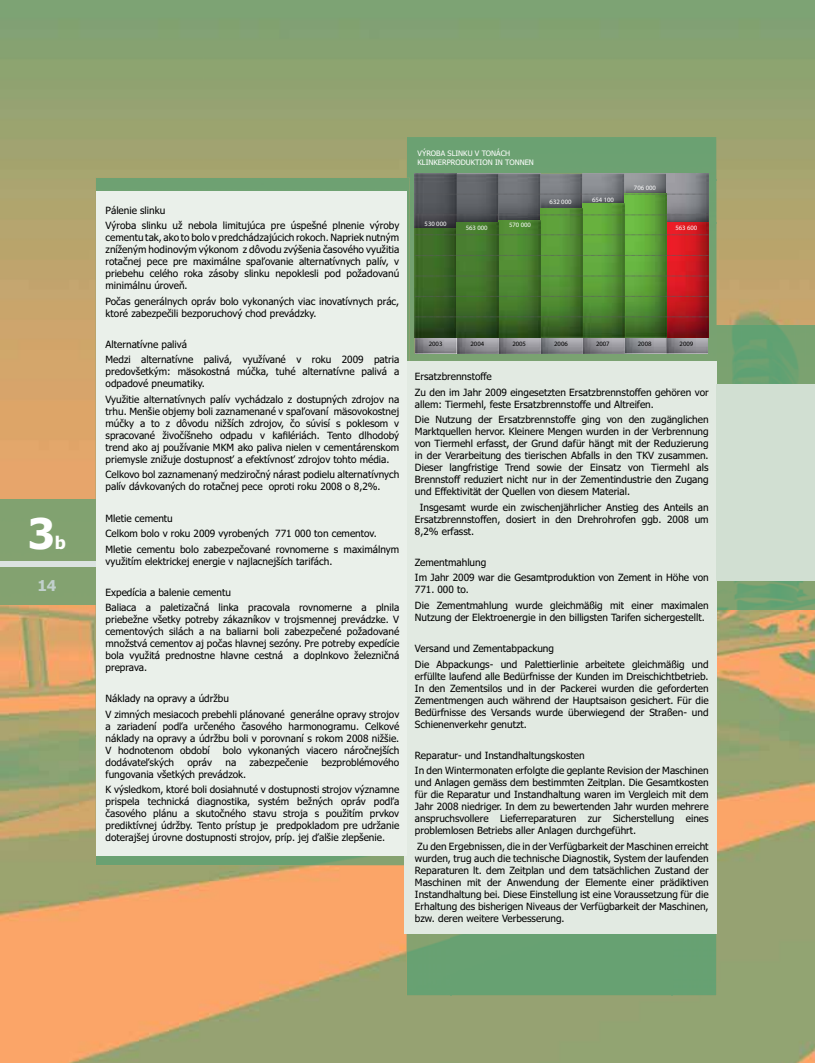
<style>
.page{position:relative;width:815px;height:1063px;background:#fff}
.page>*{position:absolute;margin:0;border:0;box-sizing:border-box;transform-origin:0 0}
.t1{font:700 42.5px "Tahoma";color:#fff}
.t2{font:700 17.5px "Tahoma";color:#fff}
.t3{font:700 15px "Tahoma";color:#c1d0cc}
.t4{font:10px/12px "Tahoma";color:#000}
.t5{font:7.5px/9px "Tahoma";color:#fff}
.t6{font:6.62px "Myriad Pro";color:#fff}
.t7{font:6.62px "Myriad Pro";color:#000}
</style>
<div class="page">
<img style="left:0;top:0;width:815px;height:1063px">
<div style="left:407px;top:137px;width:310px;height:43px;background:#6ca172"></div>
<img style="left:407px;top:180px;width:43px;height:816px">
<img style="left:708px;top:180px;width:9px;height:43px">
<img style="left:673px;top:223px;width:44px;height:773px">
<img style="left:450px;top:354px;width:223px;height:642px">
<img style="left:96px;top:178px;width:314px;height:687px">
<div style="left:0;top:500px;width:96px;height:104px;background:#82a270"></div>
<img style="left:717px;top:325px;width:98px;height:284px">
<div style="left:405px;top:361px;width:312px;height:573px;background:#e2eae2"></div>
<div style="left:0;top:561px;width:97px;height:6px;background:#dbe3e0"></div>
<div style="left:96px;top:191px;width:311px;height:665px;background:#eaf0ea"></div>
<div style="left:717px;top:384px;width:98px;height:197px;background:#d1dfd2"></div>
<img style="left:415px;top:195px;width:209px;height:34px">
<svg style="left:666px;top:195px;width:42px;height:27px"></svg>
<img style="left:666px;top:338px;width:42px;height:16px">
<svg style="left:624px;top:338px;width:42px;height:16px"></svg>
<svg style="left:582px;top:338px;width:42px;height:16px"></svg>
<svg style="left:540px;top:338px;width:42px;height:16px"></svg>
<svg style="left:499px;top:338px;width:41px;height:16px"></svg>
<svg style="left:457px;top:338px;width:42px;height:16px"></svg>
<img style="left:415px;top:338px;width:42px;height:16px">
<hr style="left:415px;top:337px;width:293px;height:1px;background:#000">
<svg style="left:415px;top:229px;width:42px;height:108px;background:#355d22"></svg>
<svg style="left:666px;top:222px;width:42px;height:115px;background:#bb181e"></svg>
<svg style="left:625px;top:195px;width:41px;height:142px;background:#579837"></svg>
<svg style="left:582px;top:204px;width:42px;height:133px;background:#539134"></svg>
<svg style="left:540px;top:208px;width:42px;height:129px;background:#4d8531"></svg>
<svg style="left:499px;top:221px;width:41px;height:116px;background:#45792c"></svg>
<svg style="left:457px;top:222px;width:42px;height:28px"></svg>
<img style="left:457px;top:250px;width:42px;height:87px">
<svg style="left:415px;top:337px;width:210px;height:1px"></svg>
<img style="left:624px;top:195px;width:1px;height:142px">
<svg style="left:415px;top:317px;width:294px;height:1px"></svg>
<svg style="left:415px;top:276px;width:294px;height:1px"></svg>
<svg style="left:415px;top:296px;width:294px;height:1px"></svg>
<svg style="left:415px;top:235px;width:294px;height:1px"></svg>
<svg style="left:415px;top:174px;width:294px;height:21px;background:#73767a"></svg>
<svg style="left:415px;top:255px;width:294px;height:1px"></svg>
<svg style="left:415px;top:215px;width:294px;height:1px"></svg>
<h1 class="t1" style="left:28px;top:516px;width:29px">3</h1>
<h2 class="t2" style="left:55px;top:535px;width:13px">b</h2>
<h3 class="t3" style="left:37px;top:580px;width:21px">14</h3>
<p class="t4" style="left:106px;top:203px;width:295px;line-height:15.5px">Pálenie slinku<br>Výroba slinku už nebola limitujúca pre úspešné plnenie výroby</p>
<p class="t4" style="left:106px;top:232px;width:295px;text-align:justify">cementu tak, ako to bolo v predchádzajúcich rokoch. Napriek nutným zníženým hodinovým výkonom z dôvodu zvýšenia časového využitia rotačnej pece pre maximálne spaľovanie alternatívnych palív, v priebehu celého roka zásoby slinku nepoklesli pod požadovanú minimálnu úroveň.</p>
<p class="t4" style="left:106px;top:296px;width:295px">Počas generálnych opráv bolo vykonaných viac inovatívnych prác, ktoré zabezpečili bezporuchový chod prevádzky.</p>
<p class="t4" style="left:106px;top:337px;width:295px;line-height:15.5px">Alternatívne palivá<br>Medzi alternatívne palivá, využívané v roku 2009 patria</p>
<p class="t4" style="left:106px;top:367px;width:295px">predovšetkým: mäsokostná múčka, tuhé alternatívne palivá a odpadové pneumatiky.</p>
<p class="t4" style="left:106px;top:394px;width:295px;text-align:justify">Využitie alternatívnych palív vychádzalo z dostupných zdrojov na trhu. Menšie objemy boli zaznamenané v spaľovaní mäsovokostnej múčky a to z dôvodu nižších zdrojov, čo súvisí s poklesom v spracované živočíšneho odpadu v kafilériách. Tento dlhodobý trend ako aj používanie MKM ako paliva nielen v cementárenskom priemysle znižuje dostupnosť a efektívnosť zdrojov tohto média.</p>
<p class="t4" style="left:106px;top:470px;width:295px">Celkovo bol zaznamenaný medziročný nárast podielu alternatívnych palív dávkovaných do rotačnej pece oproti roku 2008 o 8,2%.</p>
<p class="t4" style="left:106px;top:511px;width:295px;line-height:15.5px">Mletie cementu<br>Celkom bolo v roku 2009 vyrobených 771 000 ton cementov.<br>Mletie cementu bolo zabezpečované rovnomerne s maximálnym</p>
<p class="t4" style="left:106px;top:556px;width:228px">využitím elektrickej energie v najlacnejších tarifách.</p>
<p class="t4" style="left:106px;top:585px;width:295px;line-height:15.5px">Expedícia a balenie cementu<br>Baliaca a paletizačná linka pracovala rovnomerne a plnila</p>
<p class="t4" style="left:106px;top:614px;width:295px;text-align:justify">priebežne všetky potreby zákazníkov v trojsmennej prevádzke. V cementových silách a na baliarni boli zabezpečené požadované množstvá cementov aj počas hlavnej sezóny. Pre potreby expedície bola využitá prednostne hlavne cestná a doplnkovo železničná preprava.</p>
<p class="t4" style="left:106px;top:692px;width:295px;line-height:15.5px">Náklady na opravy a údržbu<br>V zimných mesiacoch prebehli plánované generálne opravy strojov</p>
<p class="t4" style="left:106px;top:721px;width:295px;text-align:justify">a zariadení podľa určeného časového harmonogramu. Celkové náklady na opravy a údržbu boli v porovnaní s rokom 2008 nižšie.<br>V hodnotenom období</p>
<p class="t4" style="left:223px;top:745px;width:178px">bolo vykonaných viacero náročnejších</p>
<p class="t4" style="left:106px;top:757px;width:70px">dodávateľských</p>
<p class="t4" style="left:187px;top:757px;width:26px">opráv</p>
<p class="t4" style="left:225px;top:757px;width:12px">na</p>
<p class="t4" style="left:249px;top:757px;width:60px">zabezpečenie</p>
<p class="t4" style="left:321px;top:757px;width:79px">bezproblémového</p>
<p class="t4" style="left:106px;top:767px;width:295px;line-height:15.5px">fungovania všetkých prevádzok.<br>K výsledkom, ktoré boli dosiahnuté v dostupnosti strojov významne</p>
<p class="t4" style="left:106px;top:797px;width:295px;text-align:justify">prispela technická diagnostika, systém bežných opráv podľa časového plánu a skutočného stavu stroja s použitím prvkov prediktívnej údržby. Tento prístup je predpokladom pre udržanie doterajšej úrovne dostupnosti strojov, príp. jej ďalšie zlepšenie.</p>
<p class="t5" style="left:418px;top:149px;width:118px">VÝROBA SLINKU V TONÁCH<br>KLINKERPRODUKTION IN TONNEN</p>
<p class="t6" style="left:634px;top:184px;width:23px">706 000</p>
<p class="t6" style="left:550px;top:198px;width:23px">632 000</p>
<p class="t6" style="left:592px;top:196px;width:23px">654 100</p>
<p class="t6" style="left:425px;top:220px;width:23px">530 000</p>
<p class="t6" style="left:466px;top:224px;width:23px">563 000</p>
<p class="t6" style="left:509px;top:221px;width:23px">570 000</p>
<p class="t6" style="left:675px;top:223px;width:23px">563 600</p>
<p class="t7" style="left:429px;top:340px;width:15px">2003</p>
<p class="t7" style="left:471px;top:340px;width:15px">2004</p>
<p class="t7" style="left:512px;top:340px;width:15px">2005</p>
<p class="t7" style="left:554px;top:340px;width:15px">2006</p>
<p class="t7" style="left:596px;top:340px;width:15px">2007</p>
<p class="t7" style="left:638px;top:340px;width:15px">2008</p>
<p class="t7" style="left:680px;top:340px;width:15px">2009</p>
<p class="t4" style="left:415px;top:370px;width:295px;line-height:15.5px">Ersatzbrennstoffe<br>Zu den im Jahr 2009 eingesetzten Ersatzbrennstoffen gehören vor</p>
<p class="t4" style="left:415px;top:397px;width:295px;line-height:15.5px">allem: Tiermehl, feste Ersatzbrennstoffe und Altreifen.<br>Die Nutzung der Ersatzbrennstoffe ging von den zugänglichen</p>
<p class="t4" style="left:415px;top:426px;width:295px;text-align:justify">Marktquellen hervor. Kleinere Mengen wurden in der Verbrennung von Tiermehl erfasst, der Grund dafür hängt mit der Reduzierung in der Verarbeitung des tierischen Abfalls in den TKV zusammen.<br>Dieser langfristige Trend sowie der Einsatz von Tiermehl als Brennstoff reduziert nicht nur in der Zementindustrie den Zugang und Effektivität der Quellen von diesem Material.</p>
<p class="t4" style="left:415px;top:502px;width:295px;text-align:justify;text-indent:5px">Insgesamt wurde ein zwischenjährlicher Anstieg des Anteils an Ersatzbrennstoffen, dosiert in den Drehrohrofen ggb. 2008 um 8,2% erfasst.</p>
<p class="t4" style="left:415px;top:555px;width:295px;line-height:15.5px">Zementmahlung<br>Im Jahr 2009 war die Gesamtproduktion von Zement in Höhe von</p>
<p class="t4" style="left:415px;top:583px;width:295px;line-height:15.5px">771. 000 to.<br>Die Zementmahlung wurde gleichmäßig mit einer maximalen</p>
<p class="t4" style="left:415px;top:612px;width:291px">Nutzung der Elektroenergie in den billigsten Tarifen sichergestellt.</p>
<p class="t4" style="left:415px;top:642px;width:295px;line-height:15.5px">Versand und Zementabpackung<br>Die Abpackungs- und Palettierlinie arbeitete gleichmäßig und</p>
<p class="t4" style="left:415px;top:671px;width:295px;text-align:justify">erfüllte laufend alle Bedürfnisse der Kunden im Dreischichtbetrieb.<br>In den Zementsilos und in der Packerei wurden die geforderten Zementmengen auch während der Hauptsaison gesichert. Für die Bedürfnisse des Versands wurde überwiegend der Straßen- und Schienenverkehr genutzt.</p>
<p class="t4" style="left:415px;top:748px;width:295px;line-height:15.5px">Reparatur- und Instandhaltungskosten<br>In den Wintermonaten erfolgte die geplante Revision der Maschinen</p>
<p class="t4" style="left:415px;top:777px;width:295px;text-align:justify">und Anlagen gemäss dem bestimmten Zeitplan. Die Gesamtkosten für die Reparatur und Instandhaltung waren im Vergleich mit dem Jahr 2008 niedriger. In dem zu bewertenden Jahr wurden mehrere anspruchsvollere Lieferreparaturen zur Sicherstellung eines problemlosen Betriebs aller Anlagen durchgeführt.</p>
<p class="t4" style="left:415px;top:841px;width:295px;text-align:justify">Zu den Ergebnissen, die in der Verfügbarkeit der Maschinen erreicht wurden, trug auch die technische Diagnostik, System der laufenden Reparaturen lt. dem Zeitplan und dem tatsächlichen Zustand der Maschinen mit der Anwendung der Elemente einer prädiktiven Instandhaltung bei. Diese Einstellung ist eine Voraussetzung für die Erhaltung des bisherigen Niveaus der Verfügbarkeit der Maschinen, bzw. deren weitere Verbesserung.</p>
</div>
